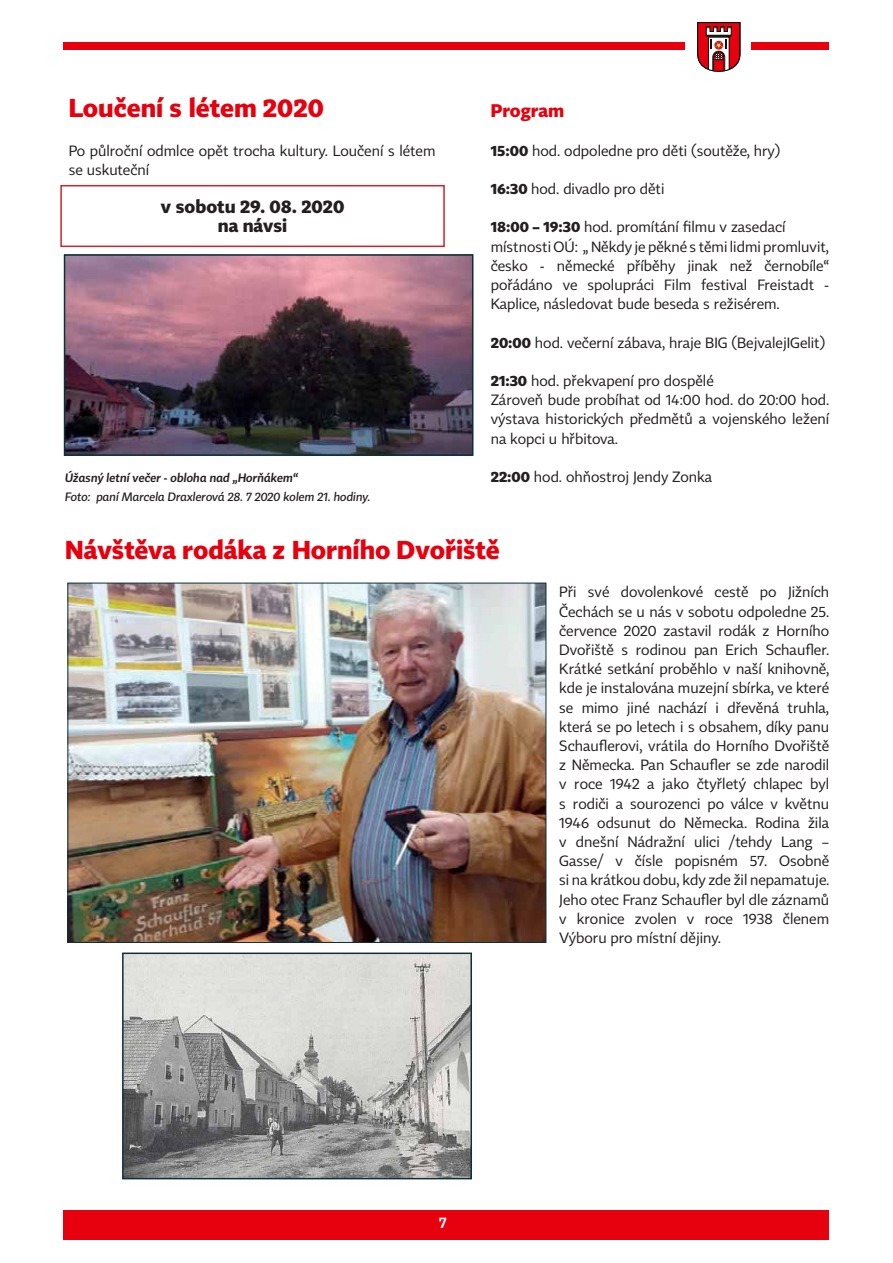
<style>
.page{position:relative;width:893px;height:1263px;background:#fff}
.page>*{position:absolute;margin:0;border:0;box-sizing:border-box;transform-origin:0 0}
.t1{font:700 25.5px "Tabac Sans";color:#e7000e}
.t2{font:700 18px/19.2px "Tabac Sans";color:#231f20;text-align:center}
.t3{font:700 18px "Tabac Sans";color:#e7000e}
.t4{font:300 15px "Tabac Sans";color:#fff}
.t5{font:14.7px/19.2px "Tabac Sans";color:#231f20}
.t6{font:italic 500 12px "Tabac Sans";color:#231f20}
.t7{font:italic 300 12px "Tabac Sans";color:#231f20}
.s1{font-weight:700}
</style>
<div class="page">
<div style="left:64px;top:1210px;width:765px;height:29px;background:#e7000e"></div>
<div style="left:64px;top:42px;width:621px;height:8px;background:#e7000e"></div>
<div style="left:751px;top:42px;width:78px;height:8px;background:#e7000e"></div>
<svg style="left:697px;top:22px;width:43px;height:50px"></svg>
<div style="left:60px;top:185px;width:385px;height:62px;border:2px solid #d2232a"></div>
<img style="left:67px;top:257px;width:403px;height:196px">
<div style="left:64px;top:254px;width:409px;height:202px;border:2px solid #0c2f39"></div>
<img style="left:69px;top:585px;width:475px;height:356px">
<img style="left:125px;top:955px;width:344px;height:221px">
<div style="left:122px;top:952px;width:350px;height:227px;border:2px solid #0c2f39"></div>
<h1 class="t1" style="left:69px;top:92px;width:257px">Loučení s létem 2020</h1>
<p class="t5" style="left:69px;top:141px;width:368px">Po půlroční odmlce opět trocha kultury. Loučení s létem se uskuteční</p>
<p class="t2" style="left:161px;top:197px;width:185px">v sobotu 29. 08. 2020 na návsi</p>
<p class="t7" style="left:65px;top:470px;width:234px">Úžasný letní večer - obloha nad „Horňákem“</p>
<p class="t6" style="left:65px;top:490px;width:307px">Foto: paní Marcela Draxlerová 28. 7 2020 kolem 21. hodiny.</p>
<p class="t3" style="left:491px;top:100px;width:75px">Program</p>
<p class="t5" style="left:491px;top:141px;width:291px"><span class="s1">15:00</span> hod. odpoledne pro děti (soutěže, hry)</p>
<p class="t5" style="left:491px;top:179px;width:175px"><span class="s1">16:30</span> hod. divadlo pro děti</p>
<p class="t5" style="left:491px;top:218px;width:340px"><span class="s1">18:00 – 19:30</span> hod. promítání filmu v zasedací místnosti OÚ: „ Někdy je pěkné s těmi lidmi promluvit, česko - německé příběhy jinak než černobíle“ pořádáno ve spolupráci Film festival Freistadt - Kaplice, následovat bude beseda s režisérem.</p>
<p class="t5" style="left:491px;top:333px;width:336px"><span class="s1">20:00</span> hod. večerní zábava, hraje BIG (BejvalejIGelit)</p>
<p class="t5" style="left:491px;top:371px;width:340px"><span class="s1">21:30</span> hod. překvapení pro dospělé<br>Zároveň bude probíhat od 14:00 hod. do 20:00 hod. výstava historických předmětů a vojenského ležení na kopci u hřbitova.</p>
<p class="t5" style="left:491px;top:467px;width:223px"><span class="s1">22:00</span> hod. ohňostroj Jendy Zonka</p>
<h1 class="t1" style="left:65px;top:534px;width:436px">Návštěva rodáka z Horního Dvořiště</h1>
<p class="t5" style="left:559px;top:583px;width:271px;text-align:justify">Při své dovolenkové cestě po Jižních Čechách se u nás v sobotu odpoledne 25. července 2020 zastavil rodák z Horního Dvořiště s rodinou pan Erich Schaufler.<br>Krátké setkání proběhlo v naší knihovně, kde je instalována muzejní sbírka, ve které se mimo jiné nachází i dřevěná truhla, která se po letech i s obsahem, díky panu Schauflerovi, vrátila do Horního Dvořiště z Německa. Pan Schaufler se zde narodil v roce 1942 a jako čtyřletý chlapec byl s rodiči a sourozenci po válce v květnu 1946 odsunut do Německa. Rodina žila v dnešní Nádražní ulici /tehdy Lang – Gasse/ v čísle popisném 57. Osobně si na krátkou dobu, kdy zde žil nepamatuje.<br>Jeho otec Franz Schaufler byl dle záznamů v kronice zvolen v roce 1938 členem Výboru pro místní dějiny.</p>
<p class="t4" style="left:439px;top:1213px;width:9px">7</p>
</div>
